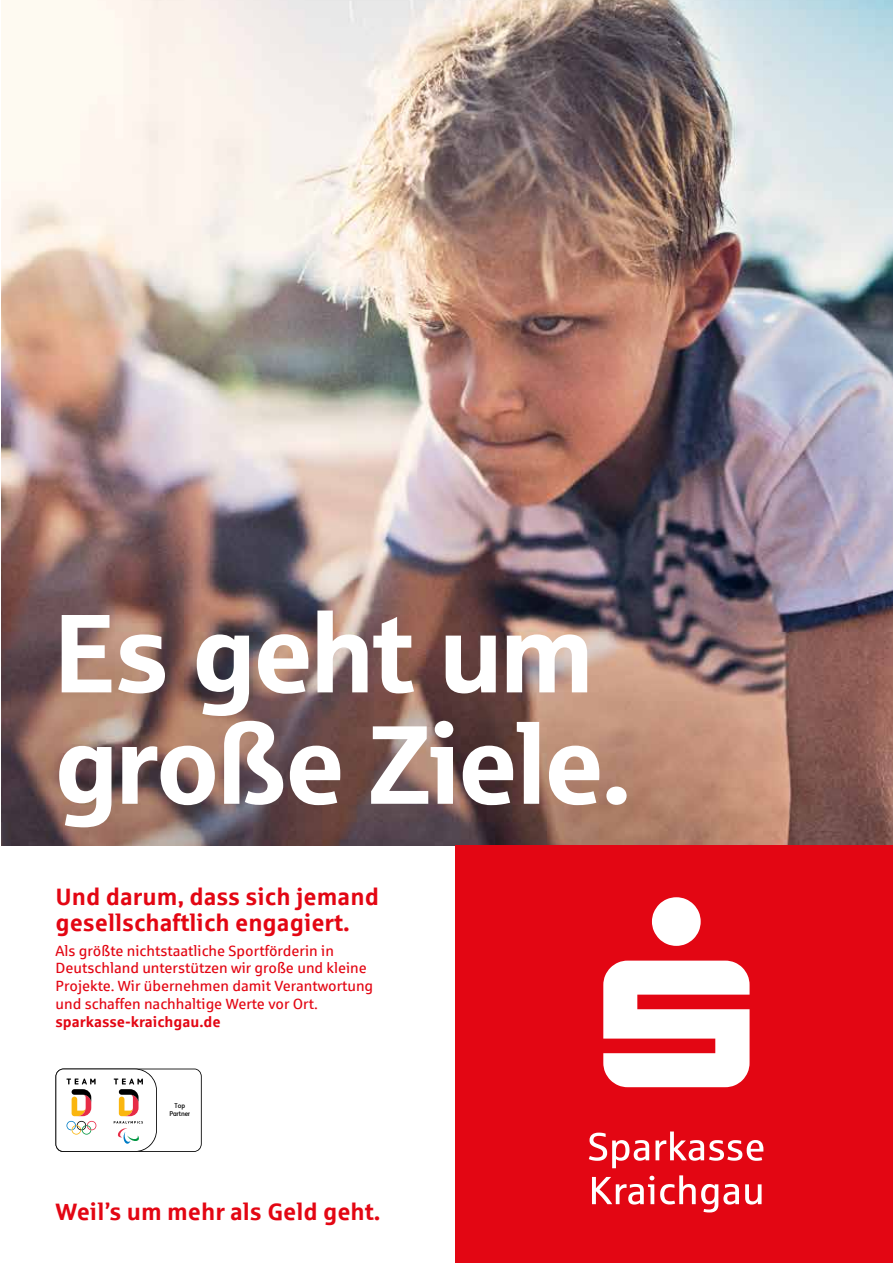
<style>
.page{position:relative;width:893px;height:1263px;background:#fff}
.page>*{position:absolute;margin:0;border:0;box-sizing:border-box;transform-origin:0 0}
.t1{font:111.3px/111.3px "Sparkasse Head";color:#fff}
.t2{font:700 23.7px/26.1px "Sparkasse Rg";color:#e30613}
.t3{font:14.85px/17.9px "Sparkasse Rg";color:#e30613}
.t4{font:700 14.85px "Sparkasse Rg";color:#e30613}
.t5{font:500 condensed 6.75px/7.1px "Apertura";letter-spacing:-.02em;color:#000;text-align:center}
</style>
<div class="page">
<img style="left:1px;top:0;width:892px;height:846px">
<svg style="left:55px;top:1068px;width:147px;height:84px"></svg>
<div style="left:455px;top:846px;width:438px;height:417px;background:#e30613"></div>
<svg style="left:592px;top:1175px;width:170px;height:37px"></svg>
<svg style="left:589px;top:1131px;width:174px;height:37px"></svg>
<svg style="left:603px;top:897px;width:147px;height:190px"></svg>
<h1 class="t1" style="left:55px;top:594px;width:576px">Es geht um große Ziele.</h1>
<h2 class="t2" style="left:55px;top:882px;width:325px">Und darum, dass sich jemand gesellschaftlich engagiert.</h2>
<p class="t3" style="left:55px;top:941px;width:319px">Als größte nichtstaatliche Sportförderin in Deutschland unterstützen wir große und kleine Projekte. Wir übernehmen damit Verantwortung und schaffen nachhaltige Werte vor Ort.</p>
<p class="t4" style="left:55px;top:1012px;width:167px">sparkasse-kraichgau.de</p>
<p class="t5" style="left:169px;top:1103px;width:22px">Top<br>Partner</p>
<h2 class="t2" style="left:55px;top:1198px;width:327px">Weil’s um mehr als Geld geht.</h2>
</div>
